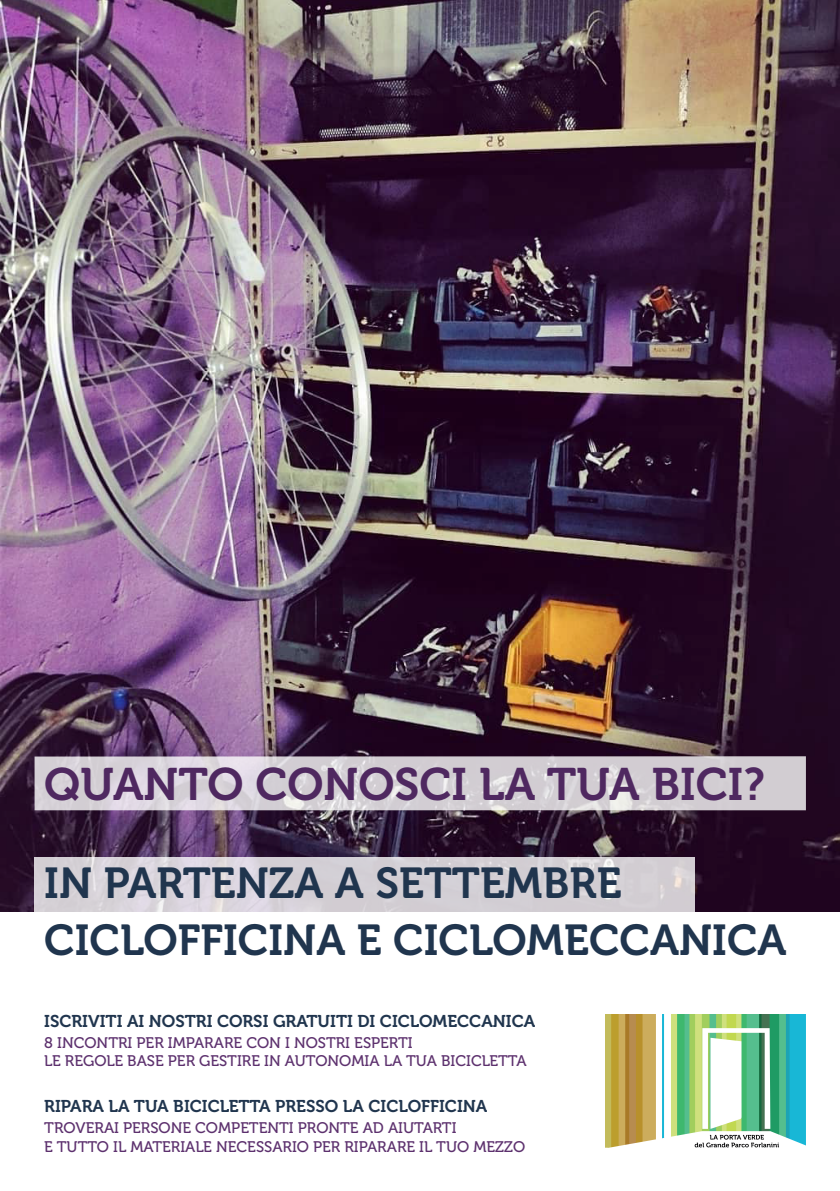
<style>
.page{position:relative;width:840px;height:1191px;background:#fff}
.page>*{position:absolute;margin:0;border:0;box-sizing:border-box;transform-origin:0 0}
.t1{font:45.4px "Museo 700";color:#4f2860}
.t2{font:43px/57.4px "Museo 700";color:#20354e}
.t3{font:17px "Museo 700";color:#20354e}
.t4{font:15.4px/18.4px "Museo 500";color:#5d316e}
</style>
<div class="page">
<img style="left:0;top:0;width:839px;height:911px">
<svg style="left:35px;top:756px;width:770px;height:54px;background:#d5d0d6"></svg>
<svg style="left:35px;top:857px;width:659px;height:55px;background:#d6d1d7"></svg>
<img style="left:605px;top:1014px;width:200px;height:134px">
<h1 class="t1" style="left:44px;top:759px;width:722px">QUANTO CONOSCI LA TUA BICI?</h1>
<h2 class="t2" style="left:44px;top:855px;width:743px">IN PARTENZA A SETTEMBRE<br>CICLOFFICINA E CICLOMECCANICA</h2>
<p class="t3" style="left:44px;top:1011px;width:492px">ISCRIVITI AI NOSTRI CORSI GRATUITI DI CICLOMECCANICA</p>
<p class="t4" style="left:44px;top:1033px;width:483px">8 INCONTRI PER IMPARARE CON I NOSTRI ESPERTI<br>LE REGOLE BASE PER GESTIRE IN AUTONOMIA LA TUA BICICLETTA</p>
<p class="t3" style="left:44px;top:1096px;width:444px">RIPARA LA TUA BICICLETTA PRESSO LA CICLOFFICINA</p>
<p class="t4" style="left:44px;top:1119px;width:482px">TROVERAI PERSONE COMPETENTI PRONTE AD AIUTARTI<br>E TUTTO IL MATERIALE NECESSARIO PER RIPARARE IL TUO MEZZO</p>
</div>
